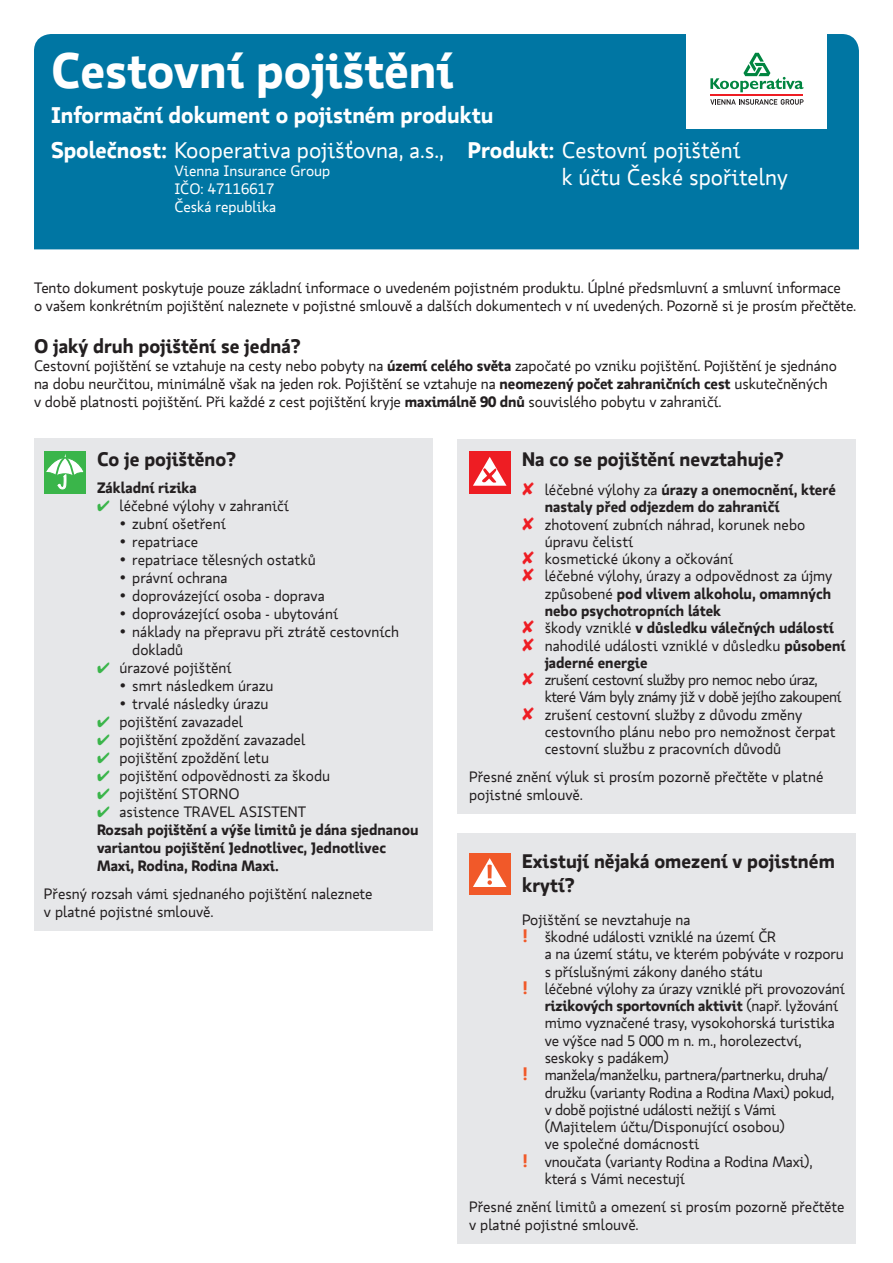
<style>
.page{position:relative;width:893px;height:1263px;background:#fff}
.page>*{position:absolute;margin:0;border:0;box-sizing:border-box;transform-origin:0 0}
.t1{font:700 49.5px "Koop Office";color:#fff}
.t2{font:700 22.5px/35.5px "Koop Office";color:#fff}
.t3{font:22.5px/27px "Koop Office";color:#fff}
.t4{font:700 19.5px/23.4px "Koop Office";color:#231f20}
.t5{font:15px/18px "Koop Office";letter-spacing:-.005em;color:#231f20}
.t6{font:700 15px/18px "Koop Office";color:#231f20}
.t7{font:15px "Koop Office";letter-spacing:-.03em;color:#231f20}
.t8{font:15px/18px "Koop Office";color:#fff}
.t9{font:15px "Koop Office";letter-spacing:-.025em;color:#231f20}
.s1{font-weight:400}
.s2{font-weight:700}
.s3{color:#3ab54a}
.s4{color:#ee1d23}
.s5{font-weight:700;font-size:18px;color:#f15929}
</style>
<div class="page">
<div style="left:34px;top:34px;width:825px;height:215px;background:#0076a3"></div>
<div style="left:687px;top:32px;width:140px;height:97px;background:#fff"></div>
<div style="left:458px;top:439px;width:398px;height:374px;background:#e6e7e9"></div>
<svg style="left:710px;top:53px;width:93px;height:39px"></svg>
<hr style="left:710px;top:94px;width:93px;height:1px;background:#ee1d23">
<svg style="left:710px;top:99px;width:94px;height:6px"></svg>
<div style="left:34px;top:438px;width:399px;height:492px;background:#e6e7e9"></div>
<div style="left:469px;top:451px;width:41px;height:43px;background:#ee1d23"></div>
<svg style="left:473px;top:457px;width:33px;height:29px"></svg>
<div style="left:458px;top:833px;width:398px;height:410px;background:#e6e7e9"></div>
<div style="left:44px;top:451px;width:41px;height:42px;background:#3ab54a"></div>
<svg style="left:46px;top:454px;width:38px;height:35px"></svg>
<div style="left:469px;top:853px;width:41px;height:42px;background:#f15929"></div>
<svg style="left:473px;top:858px;width:33px;height:29px"></svg>
<h1 class="t1" style="left:51px;top:51px;width:404px">Cestovní pojištění</h1>
<h2 class="t2" style="left:51px;top:99px;width:444px">Informační dokument o pojistném produktu<br>Společnost: <span class="s1">Kooperativa pojišťovna, a.s.,</span></h2>
<p class="t8" style="left:174px;top:163px;width:157px">Vienna Insurance Group<br>IČO: 47116617<br>Česká republika</p>
<h2 class="t3" style="left:562px;top:139px;width:228px;text-indent:-94px"><span class="s2">Produkt:</span> Cestovní pojištění<br>k účtu České spořitelny</h2>
<p class="t5" style="left:34px;top:280px;width:824px">Tento dokument poskytuje pouze základní informace o uvedeném pojistném produktu. Úplné předsmluvní a smluvní informace<br>o vašem konkrétním pojištění naleznete v pojistné smlouvě a dalších dokumentech v ní uvedených. Pozorně si je prosím přečtěte.</p>
<h3 class="t4" style="left:34px;top:336px;width:268px">O jaký druh pojištění se jedná?</h3>
<p class="t5" style="left:34px;top:358px;width:804px">Cestovní pojištění se vztahuje na cesty nebo pobyty na <span class="s2">území celého světa</span> započaté po vzniku pojištění. Pojištění je sjednáno na dobu neurčitou, minimálně však na jeden rok. Pojištění se vztahuje na <span class="s2">neomezený počet zahraničních cest</span> uskutečněných v době platnosti pojištění. Při každé z cest pojištění kryje <span class="s2">maximálně 90 dnů</span> souvislého pobytu v zahraničí.</p>
<h3 class="t4" style="left:97px;top:449px;width:141px">Co je pojištěno?</h3>
<h3 class="t4" style="left:522px;top:449px;width:263px">Na co se pojištění nevztahuje?</h3>
<p class="t6" style="left:97px;top:480px;width:101px">Základní rizika</p>
<p class="t5" style="left:97px;top:498px;width:194px"><span class="s3">✔</span> léčebné výlohy v zahraničí</p>
<p class="t5" style="left:120px;top:516px;width:108px">• zubní ošetření</p>
<p class="t5" style="left:120px;top:534px;width:80px">• repatriace</p>
<p class="t5" style="left:120px;top:552px;width:198px">• repatriace tělesných ostatků</p>
<p class="t5" style="left:120px;top:570px;width:110px">• právní ochrana</p>
<p class="t5" style="left:120px;top:588px;width:207px">• doprovázející osoba - doprava</p>
<p class="t5" style="left:120px;top:606px;width:220px">• doprovázející osoba - ubytování</p>
<p class="t5" style="left:132px;top:624px;width:268px;text-indent:-13px">• náklady na přepravu při ztrátě cestovních dokladů</p>
<p class="t5" style="left:97px;top:660px;width:136px"><span class="s3">✔</span> úrazové pojištění</p>
<p class="t5" style="left:120px;top:678px;width:155px">• smrt následkem úrazu</p>
<p class="t5" style="left:120px;top:696px;width:150px">• trvalé následky úrazu</p>
<p class="t5" style="left:97px;top:714px;width:148px"><span class="s3">✔</span> pojištění zavazadel</p>
<p class="t5" style="left:97px;top:732px;width:210px"><span class="s3">✔</span> pojištění zpoždění zavazadel</p>
<p class="t5" style="left:97px;top:750px;width:174px"><span class="s3">✔</span> pojištění zpoždění letu</p>
<p class="t5" style="left:97px;top:768px;width:235px"><span class="s3">✔</span> pojištění odpovědnosti za škodu</p>
<p class="t5" style="left:97px;top:786px;width:144px"><span class="s3">✔</span> pojištění STORNO</p>
<p class="t6" style="left:97px;top:804px;width:323px"><span class="s3">✔</span> <span class="s1">asistence TRAVEL ASISTENT<br></span>Rozsah pojištění a výše limitů je dána sjednanou variantou pojištění Jednotlivec, Jednotlivec Maxi, Rodina, Rodina Maxi.</p>
<p class="t5" style="left:44px;top:886px;width:330px">Přesný rozsah vámi sjednaného pojištění naleznete v platné pojistné smlouvě.</p>
<p class="t6" style="left:522px;top:482px;width:315px"><span class="s4">✘</span> <span class="s1">léčebné výlohy za</span> úrazy a onemocnění, které</p>
<p class="t6" style="left:545px;top:499px;width:236px">nastaly před odjezdem do zahraničí</p>
<p class="t5" style="left:522px;top:517px;width:285px"><span class="s4">✘</span> zhotovení zubních náhrad, korunek nebo</p>
<p class="t5" style="left:545px;top:534px;width:90px">úpravu čelistí</p>
<p class="t5" style="left:522px;top:551px;width:213px"><span class="s4">✘</span> kosmetické úkony a očkování</p>
<p class="t5" style="left:522px;top:568px;width:312px"><span class="s4">✘</span> léčebné výlohy, úrazy a odpovědnost za újmy</p>
<p class="t6" style="left:545px;top:586px;width:288px"><span class="s1">způsobené</span> pod vlivem alkoholu, omamných</p>
<p class="t6" style="left:545px;top:603px;width:178px">nebo psychotropních látek</p>
<p class="t6" style="left:522px;top:620px;width:313px"><span class="s4">✘</span> <span class="s1">škody vzniklé</span> v důsledku válečných událostí</p>
<p class="t5" style="left:522px;top:637px;width:325px"><span class="s4">✘</span> nahodilé události vzniklé v důsledku <span class="s2">působení</span></p>
<p class="t6" style="left:545px;top:655px;width:104px">jaderné energie</p>
<p class="t7" style="left:522px;top:674px;width:297px"><span class="s4">✘</span> zrušení cestovní služby pro nemoc nebo úraz,</p>
<p class="t7" style="left:545px;top:691px;width:299px">které Vám byly známy již v době jejího zakoupení</p>
<p class="t5" style="left:522px;top:706px;width:282px"><span class="s4">✘</span> zrušení cestovní služby z důvodu změny</p>
<p class="t5" style="left:545px;top:724px;width:293px">cestovního plánu nebo pro nemožnost čerpat</p>
<p class="t5" style="left:545px;top:741px;width:238px">cestovní službu z pracovních důvodů</p>
<p class="t5" style="left:469px;top:769px;width:356px">Přesné znění výluk si prosím pozorně přečtěte v platné pojistné smlouvě.</p>
<h3 class="t4" style="left:522px;top:851px;width:314px">Existují nějaká omezení v pojistném krytí?</h3>
<p class="t5" style="left:522px;top:912px;width:170px">Pojištění se nevztahuje na</p>
<p class="t5" style="left:522px;top:929px;width:256px"><span class="s5">!</span> škodné události vzniklé na území ČR</p>
<p class="t5" style="left:545px;top:946px;width:301px">a na území státu, ve kterém pobýváte v rozporu</p>
<p class="t5" style="left:545px;top:963px;width:220px">s příslušnými zákony daného státu</p>
<p class="t5" style="left:522px;top:981px;width:324px"><span class="s5">!</span> léčebné výlohy za úrazy vzniklé při provozování</p>
<p class="t6" style="left:545px;top:998px;width:295px">rizikových sportovních aktivit <span class="s1">(např. lyžování</span></p>
<p class="t5" style="left:545px;top:1015px;width:292px">mimo vyznačené trasy, vysokohorská turistika</p>
<p class="t5" style="left:545px;top:1032px;width:258px">ve výšce nad 5 000 m n. m., horolezectví,</p>
<p class="t5" style="left:545px;top:1050px;width:125px">seskoky s padákem)</p>
<p class="t5" style="left:522px;top:1067px;width:307px"><span class="s5">!</span> manžela/manželku, partnera/partnerku, druha/</p>
<p class="t5" style="left:545px;top:1084px;width:291px">družku (varianty Rodina a Rodina Maxi) pokud,</p>
<p class="t9" style="left:545px;top:1103px;width:233px">v době pojistné události nežijí s Vámi</p>
<p class="t5" style="left:545px;top:1119px;width:241px">(Majitelem účtu/Disponující osobou)</p>
<p class="t5" style="left:545px;top:1136px;width:156px">ve společné domácnosti</p>
<p class="t5" style="left:522px;top:1153px;width:292px"><span class="s5">!</span> vnoučata (varianty Rodina a Rodina Maxi),</p>
<p class="t5" style="left:545px;top:1170px;width:142px">která s Vámi necestují</p>
<p class="t5" style="left:469px;top:1199px;width:377px">Přesné znění limitů a omezení si prosím pozorně přečtěte v platné pojistné smlouvě.</p>
</div>
